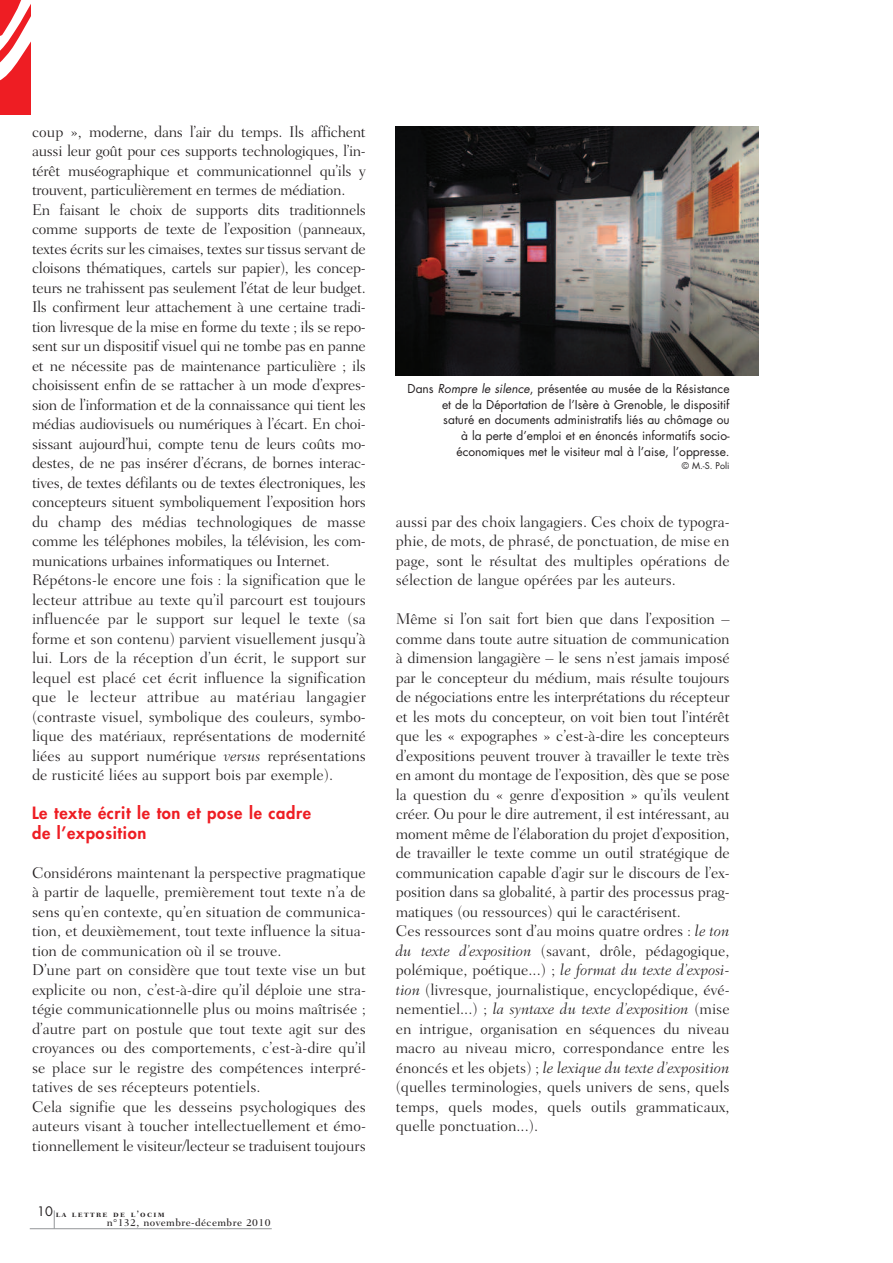
<style>
.page{position:relative;width:893px;height:1263px;background:#fff}
.page>*{position:absolute;margin:0;border:0;box-sizing:border-box;transform-origin:0 0}
.t1{font:800 16.5px/19.5px "Futura";letter-spacing:.04em;color:#ee1d23}
.t2{font:300 15.75px/19.5px "Fairfield LH";letter-spacing:-.01em;color:#231f20}
.t3{font:12px/15.8px "Futura";color:#231f20;text-align:right}
.t4{font:500 10.5px "Fairfield LH";letter-spacing:.04em;color:#231f20}
.t5{font:9px "Fairfield LH Bold SC";letter-spacing:.15em;color:#231f20}
.t6{font:9px "Futura";color:#231f20}
.s1{font-style:italic}
.s2{font-family:"Futura";font-size:12.75px}
</style>
<div class="page">
<svg style="left:54px;top:1210px;width:1px;height:18px"></svg>
<hr style="left:30px;top:1228px;width:242px;height:1px;background:#939598">
<svg style="left:0;top:0;width:30px;height:114px"></svg>
<img style="left:395px;top:126px;width:363px;height:249px">
<p class="t2" style="left:32px;top:123px;width:335px">coup », moderne, dans l’air du temps. Ils affichent aussi leur goût pour ces supports technologiques, l’in&shy;térêt muséographique et communicationnel qu’ils y trouvent, particulièrement en termes de médiation.<br>En faisant le choix de supports dits traditionnels comme supports de texte de l’exposition (panneaux, textes écrits sur les cimaises, textes sur tissus servant de cloisons thématiques, cartels sur papier), les concep&shy;teurs ne trahissent pas seulement l’état de leur budget.<br>Ils confirment leur attachement à une certaine tradi&shy;tion livresque de la mise en forme du texte ; ils se repo&shy;sent sur un dispositif visuel qui ne tombe pas en panne et ne nécessite pas de maintenance particulière ; ils choisissent enfin de se rattacher à un mode d’expres&shy;sion de l’information et de la connaissance qui tient les médias audiovisuels ou numériques à l’écart. En choi&shy;sissant aujourd’hui, compte tenu de leurs coûts mo&shy;destes, de ne pas insérer d’écrans, de bornes interac&shy;tives, de textes défilants ou de textes électroniques, les concepteurs situent symboliquement l’exposition hors du champ des médias technologiques de masse comme les téléphones mobiles, la télévision, les com&shy;munications urbaines informatiques ou Internet.<br>Répétons-le encore une fois : la signification que le lecteur attribue au texte qu’il parcourt est toujours influencée par le support sur lequel le texte (sa forme et son contenu) parvient visuellement jusqu’à lui. Lors de la réception d’un écrit, le support sur lequel est placé cet écrit influence la signification que le lecteur attribue au matériau langagier (contraste visuel, symbolique des couleurs, symbo&shy;lique des matériaux, représentations de modernité liées au support numérique <span class="s1">versus</span> représentations de rusticité liées au support bois par exemple).</p>
<p class="t1" style="left:32px;top:804px;width:281px">Le texte écrit le ton et pose le cadre de l’exposition</p>
<p class="t2" style="left:32px;top:864px;width:335px">Considérons maintenant la perspective pragmatique à partir de laquelle, premièrement tout texte n’a de sens qu’en contexte, qu’en situation de communica&shy;tion, et deuxièmement, tout texte influence la situa&shy;tion de communication où il se trouve.<br>D’une part on considère que tout texte vise un but explicite ou non, c’est-à-dire qu’il déploie une stra&shy;tégie communicationnelle plus ou moins maîtrisée ; d’autre part on postule que tout texte agit sur des croyances ou des comportements, c’est-à-dire qu’il se place sur le registre des compétences interpré&shy;tatives de ses récepteurs potentiels.<br>Cela signifie que les desseins psychologiques des auteurs visant à toucher intellectuellement et émo&shy;tionnellement le visiteur/lecteur se traduisent toujours</p>
<p class="t5" style="left:37px;top:1210px;width:129px"><span class="s2">10</span> la lettre de l’ocim</p>
<p class="t4" style="left:107px;top:1218px;width:165px">n°132, novembre-décembre 2010</p>
<p class="t3" style="left:408px;top:382px;width:323px">Dans <span class="s1">Rompre le silence</span>, présentée au musée de la Résistance et de la Déportation de l’Isère à Grenoble, le dispositif<br>saturé en documents administratifs liés au chômage ou<br>à la perte d’emploi et en énoncés informatifs socio&shy;économiques met le visiteur mal à l’aise, l’oppresse.</p>
<p class="t6" style="left:682px;top:462px;width:49px">© M.-S. Poli</p>
<p class="t2" style="left:396px;top:513px;width:335px;text-align:justify">aussi par des choix langagiers. Ces choix de typogra&shy;phie, de mots, de phrasé, de ponctuation, de mise en page, sont le résultat des multiples opérations de sélection de langue opérées par les auteurs.</p>
<p class="t2" style="left:396px;top:610px;width:335px">Même si l’on sait fort bien que dans l’exposition – comme dans toute autre situation de communication à dimension langagière – le sens n’est jamais imposé par le concepteur du médium, mais résulte toujours de négociations entre les interprétations du récepteur et les mots du concepteur, on voit bien tout l’intérêt que les « expographes » c’est-à-dire les concepteurs d’expositions peuvent trouver à travailler le texte très en amont du montage de l’exposition, dès que se pose la question du « genre d’exposition » qu’ils veulent créer. Ou pour le dire autrement, il est intéressant, au moment même de l’élaboration du projet d’exposition, de travailler le texte comme un outil stratégique de communication capable d’agir sur le discours de l’ex&shy;position dans sa globalité, à partir des processus prag&shy;matiques (ou ressources) qui le caractérisent.<br>Ces ressources sont d’au moins quatre ordres : <span class="s1">le ton du texte d’exposition</span> (savant, drôle, pédagogique, polémique, poétique...) ; <span class="s1">le format du texte d’exposi&shy;tion</span> (livresque, journalistique, encyclopédique, évé&shy;nementiel...) ; <span class="s1">la syntaxe du texte d’exposition</span> (mise en intrigue, organisation en séquences du niveau macro au niveau micro, correspondance entre les énoncés et les objets) ; <span class="s1">le lexique du texte d’exposition </span>(quelles terminologies, quels univers de sens, quels temps, quels modes, quels outils grammaticaux, quelle ponctuation...).</p>
</div>
